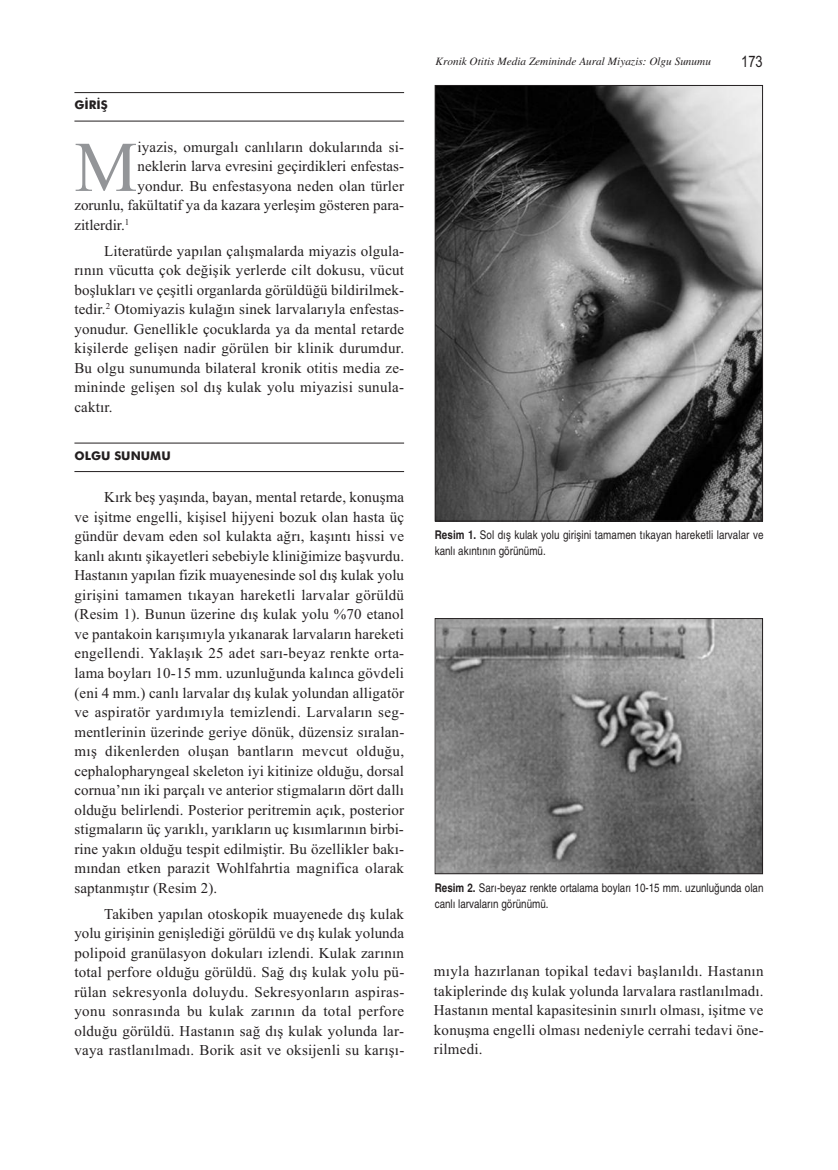
<style>
.page{position:relative;width:838px;height:1170px;background:#fff}
.page>*{position:absolute;margin:0;border:0;box-sizing:border-box;transform-origin:0 0}
.t1{font:15.75px "Arial Narrow";color:#231f20}
.t2{font:15px/19.5px "Times New Roman";letter-spacing:.01em;color:#231f20;text-align:justify}
.t3{font:condensed 12px/16.5px "Helvetica";color:#231f20}
.t4{font:700 12px "Futura BT";color:#231f20}
.t5{font:italic 11.25px "Times";color:#231f20}
.s1{font-weight:700}
</style>
<div class="page">
<hr style="left:74px;top:92px;width:330px;height:1px;background:#231f20">
<hr style="left:74px;top:121px;width:330px;height:1px;background:#231f20">
<hr style="left:74px;top:442px;width:330px;height:1px;background:#231f20">
<hr style="left:74px;top:471px;width:330px;height:1px;background:#231f20">
<svg style="left:76px;top:144px;width:60px;height:47px"></svg>
<img style="left:437px;top:87px;width:324px;height:432px">
<div style="left:435px;top:85px;width:328px;height:436px;border:1px solid #231f20"></div>
<img style="left:437px;top:620px;width:324px;height:252px">
<div style="left:435px;top:618px;width:328px;height:256px;border:1px solid #231f20"></div>
<p class="t4" style="left:74px;top:98px;width:35px">GİRİŞ</p>
<p class="t2" style="left:138px;top:137px;width:268px">iyazis, omurgalı canlıların dokularında si-</p>
<p class="t2" style="left:138px;top:156px;width:268px">neklerin larva evresini geçirdikleri enfestas-</p>
<p class="t2" style="left:138px;top:176px;width:268px">yondur. Bu enfestasyona neden olan türler</p>
<p class="t2" style="left:74px;top:195px;width:331px">zorunlu, fakültatif ya da kazara yerleşim gösteren para-</p>
<p class="t2" style="left:74px;top:215px;width:56px">zitlerdir.<sup>1</sup></p>
<p class="t2" style="left:74px;top:241px;width:331px;text-indent:30px">Literatürde yapılan çalışmalarda miyazis olgula&shy;rının vücutta çok değişik yerlerde cilt dokusu, vücut boşlukları ve çeşitli organlarda görüldüğü bildirilmek&shy;tedir.<sup>2</sup> Otomiyazis kulağın sinek larvalarıyla enfestas&shy;yonudur. Genellikle çocuklarda ya da mental retarde kişilerde gelişen nadir görülen bir klinik durumdur.<br>Bu olgu sunumunda bilateral kronik otitis media ze&shy;mininde gelişen sol dış kulak yolu miyazisi sunula&shy;caktır.</p>
<p class="t4" style="left:74px;top:448px;width:98px">OLGU SUNUMU</p>
<p class="t2" style="left:74px;top:487px;width:331px;text-indent:30px">Kırk beş yaşında, bayan, mental retarde, konuşma ve işitme engelli, kişisel hijyeni bozuk olan hasta üç gündür devam eden sol kulakta ağrı, kaşıntı hissi ve kanlı akıntı şikayetleri sebebiyle kliniğimize başvurdu.<br>Hastanın yapılan fizik muayenesinde sol dış kulak yolu girişini tamamen tıkayan hareketli larvalar görüldü (Resim 1). Bunun üzerine dış kulak yolu %70 etanol ve pantakoin karışımıyla yıkanarak larvaların hareketi engellendi. Yaklaşık 25 adet sarı-beyaz renkte orta&shy;lama boyları 10-15 mm. uzunluğunda kalınca gövdeli (eni 4 mm.) canlı larvalar dış kulak yolundan alligatör ve aspiratör yardımıyla temizlendi. Larvaların seg&shy;mentlerinin üzerinde geriye dönük, düzensiz sıralan&shy;mış dikenlerden oluşan bantların mevcut olduğu, cephalopharyngeal skeleton iyi kitinize olduğu, dorsal cornua’nın iki parçalı ve anterior stigmaların dört dallı olduğu belirlendi. Posterior peritremin açık, posterior stigmaların üç yarıklı, yarıkların uç kısımlarının birbi&shy;rine yakın olduğu tespit edilmiştir. Bu özellikler bakı&shy;mından etken parazit Wohlfahrtia magnifica olarak saptanmıştır (Resim 2).</p>
<p class="t2" style="left:74px;top:903px;width:331px;text-indent:30px">Takiben yapılan otoskopik muayenede dış kulak yolu girişinin genişlediği görüldü ve dış kulak yolunda polipoid granülasyon dokuları izlendi. Kulak zarının total perfore olduğu görüldü. Sağ dış kulak yolu pü&shy;rülan sekresyonla doluydu. Sekresyonların aspiras&shy;yonu sonrasında bu kulak zarının da total perfore olduğu görüldü. Hastanın sağ dış kulak yolunda lar&shy;vaya rastlanılmadı. Borik asit ve oksijenli su karışı-</p>
<p class="t5" style="left:435px;top:55px;width:277px">Kronik Otitis Media Zemininde Aural Miyazis: Olgu Sunumu</p>
<p class="t1" style="left:741px;top:52px;width:23px">173</p>
<p class="t3" style="left:435px;top:526px;width:330px"><span class="s1">Resim 1.</span> Sol dış kulak yolu girişini tamamen tıkayan hareketli larvalar ve kanlı akıntının görünümü.</p>
<p class="t3" style="left:435px;top:879px;width:330px"><span class="s1">Resim 2.</span> Sarı-beyaz renkte ortalama boyları 10-15 mm. uzunluğunda olan canlı larvaların görünümü.</p>
<p class="t2" style="left:434px;top:961px;width:331px">mıyla hazırlanan topikal tedavi başlanıldı. Hastanın takiplerinde dış kulak yolunda larvalara rastlanılmadı.<br>Hastanın mental kapasitesinin sınırlı olması, işitme ve konuşma engelli olması nedeniyle cerrahi tedavi öne&shy;rilmedi.</p>
</div>
